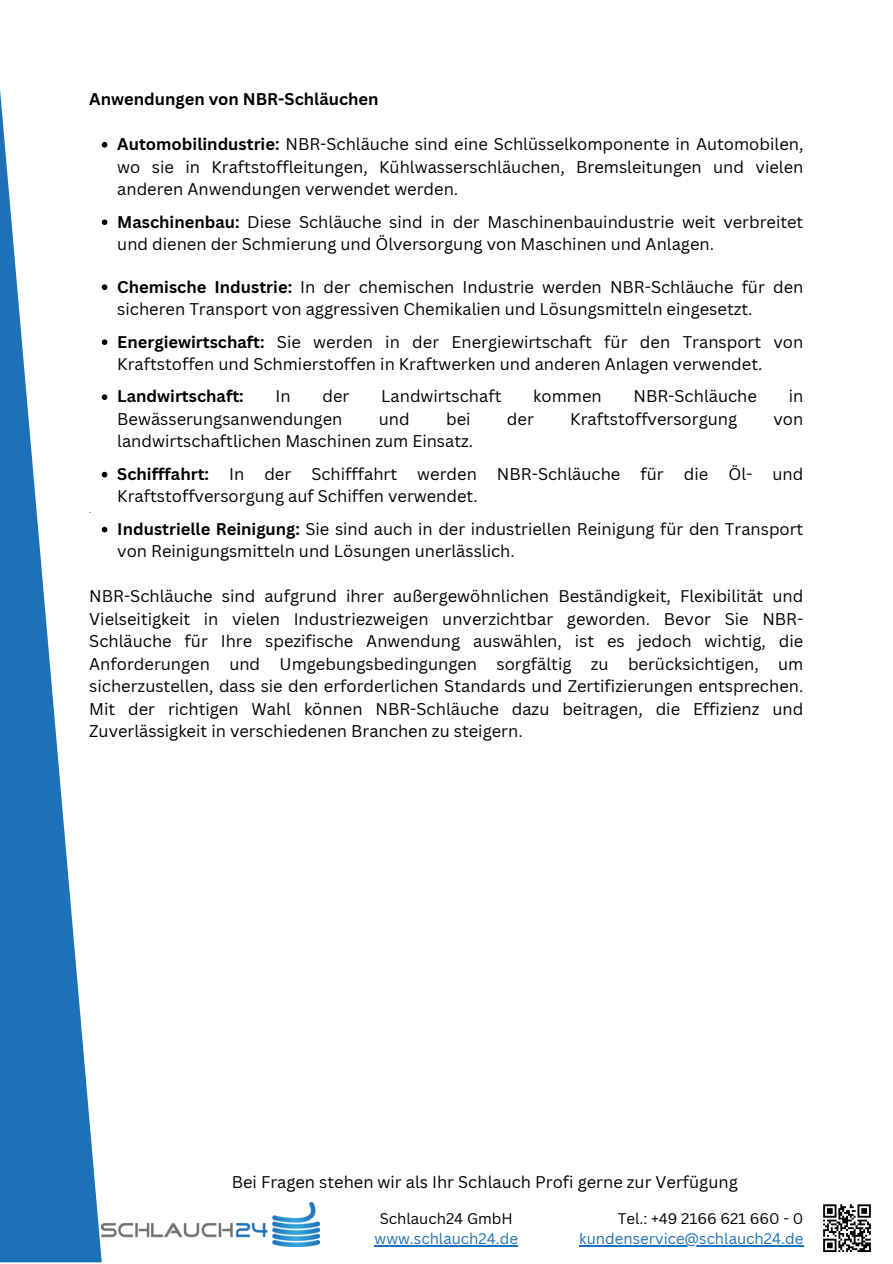
<style>
.page{position:relative;width:893px;height:1264px;background:#fff}
.page>*{position:absolute;margin:0;border:0;box-sizing:border-box;transform-origin:0 0}
.t1{font:16.5px/22.5px "Canva Sans";color:#000}
.t2{font:700 16.5px "Canva Sans";color:#000}
.t3{font:15px "Canva Sans";color:#1d71b8}
.t4{font:15px "Canva Sans";color:#000}
.t5{font:7.5px "Canva Sans";color:#000}
.s1{font-weight:700}
</style>
<div class="page">
<img style="left:102px;top:1202px;width:218px;height:44px">
<hr style="left:579px;top:1244px;width:224px;height:2px;background:#1d71b8">
<hr style="left:374px;top:1244px;width:144px;height:2px;background:#1d71b8">
<svg style="left:0;top:90px;width:102px;height:1172px"></svg>
<svg style="left:823px;top:1204px;width:47px;height:47px"></svg>
<svg style="left:102px;top:142px;width:5px;height:6px"></svg>
<svg style="left:102px;top:219px;width:5px;height:6px"></svg>
<svg style="left:102px;top:284px;width:5px;height:6px"></svg>
<svg style="left:102px;top:339px;width:5px;height:6px"></svg>
<svg style="left:102px;top:394px;width:5px;height:6px"></svg>
<svg style="left:102px;top:472px;width:5px;height:5px"></svg>
<svg style="left:102px;top:527px;width:5px;height:5px"></svg>
<p class="t2" style="left:89px;top:87px;width:291px">Anwendungen von NBR-Schläuchen</p>
<p class="t5" style="left:89px;top:507px;width:3px">·</p>
<p class="t1" style="left:117px;top:132px;width:687px;text-align:justify"><span class="s1">Automobilindustrie:</span> NBR-Schläuche sind eine Schlüsselkomponente in Automobilen, wo sie in Kraftstoffleitungen, Kühlwasserschläuchen, Bremsleitungen und vielen anderen Anwendungen verwendet werden.</p>
<p class="t1" style="left:117px;top:210px;width:687px"><span class="s1">Maschinenbau:</span> Diese Schläuche sind in der Maschinenbauindustrie weit verbreitet und dienen der Schmierung und Ölversorgung von Maschinen und Anlagen.</p>
<p class="t1" style="left:117px;top:275px;width:687px"><span class="s1">Chemische Industrie:</span> In der chemischen Industrie werden NBR-Schläuche für den sicheren Transport von aggressiven Chemikalien und Lösungsmitteln eingesetzt.</p>
<p class="t1" style="left:117px;top:330px;width:687px"><span class="s1">Energiewirtschaft:</span> Sie werden in der Energiewirtschaft für den Transport von<br>Kraftstoffen und Schmierstoffen in Kraftwerken und anderen Anlagen verwendet.</p>
<p class="t2" style="left:117px;top:385px;width:128px">Landwirtschaft:</p>
<p class="t1" style="left:275px;top:385px;width:17px">In</p>
<p class="t1" style="left:322px;top:385px;width:28px">der</p>
<p class="t1" style="left:381px;top:385px;width:122px">Landwirtschaft</p>
<p class="t1" style="left:533px;top:385px;width:70px">kommen</p>
<p class="t1" style="left:633px;top:385px;width:125px">NBR-Schläuche</p>
<p class="t1" style="left:788px;top:385px;width:16px">in</p>
<p class="t1" style="left:117px;top:407px;width:226px">Bewässerungsanwendungen</p>
<p class="t1" style="left:379px;top:407px;width:32px">und</p>
<p class="t1" style="left:446px;top:407px;width:26px">bei</p>
<p class="t1" style="left:507px;top:407px;width:28px">der</p>
<p class="t1" style="left:570px;top:407px;width:168px">Kraftstoffversorgung</p>
<p class="t1" style="left:773px;top:407px;width:31px">von</p>
<p class="t1" style="left:117px;top:430px;width:357px">landwirtschaftlichen Maschinen zum Einsatz.</p>
<p class="t1" style="left:117px;top:462px;width:687px"><span class="s1">Schifffahrt:</span> In der Schifffahrt werden NBR-Schläuche für die Öl- und<br>Kraftstoffversorgung auf Schiffen verwendet.</p>
<p class="t1" style="left:117px;top:517px;width:687px"><span class="s1">Industrielle Reinigung:</span> Sie sind auch in der industriellen Reinigung für den Transport von Reinigungsmitteln und Lösungen unerlässlich.</p>
<p class="t1" style="left:89px;top:584px;width:715px;text-align:justify">NBR-Schläuche sind aufgrund ihrer außergewöhnlichen Beständigkeit, Flexibilität und Vielseitigkeit in vielen Industriezweigen unverzichtbar geworden. Bevor Sie NBR-Schläuche für Ihre spezifische Anwendung auswählen, ist es jedoch wichtig, die Anforderungen und Umgebungsbedingungen sorgfältig zu berücksichtigen, um sicherzustellen, dass sie den erforderlichen Standards und Zertifizierungen entsprechen.<br>Mit der richtigen Wahl können NBR-Schläuche dazu beitragen, die Effizienz und Zuverlässigkeit in verschiedenen Branchen zu steigern.</p>
<p class="t1" style="left:232px;top:1170px;width:507px">Bei Fragen stehen wir als Ihr Schlauch Profi gerne zur Verfügung</p>
<p class="t4" style="left:380px;top:1207px;width:135px">Schlauch24 GmbH</p>
<p class="t3" style="left:374px;top:1227px;width:145px">www.schlauch24.de</p>
<p class="t4" style="left:617px;top:1207px;width:187px">Tel.: +49 2166 621 660 - 0</p>
<p class="t3" style="left:579px;top:1227px;width:225px">kundenservice@schlauch24.de</p>
</div>
